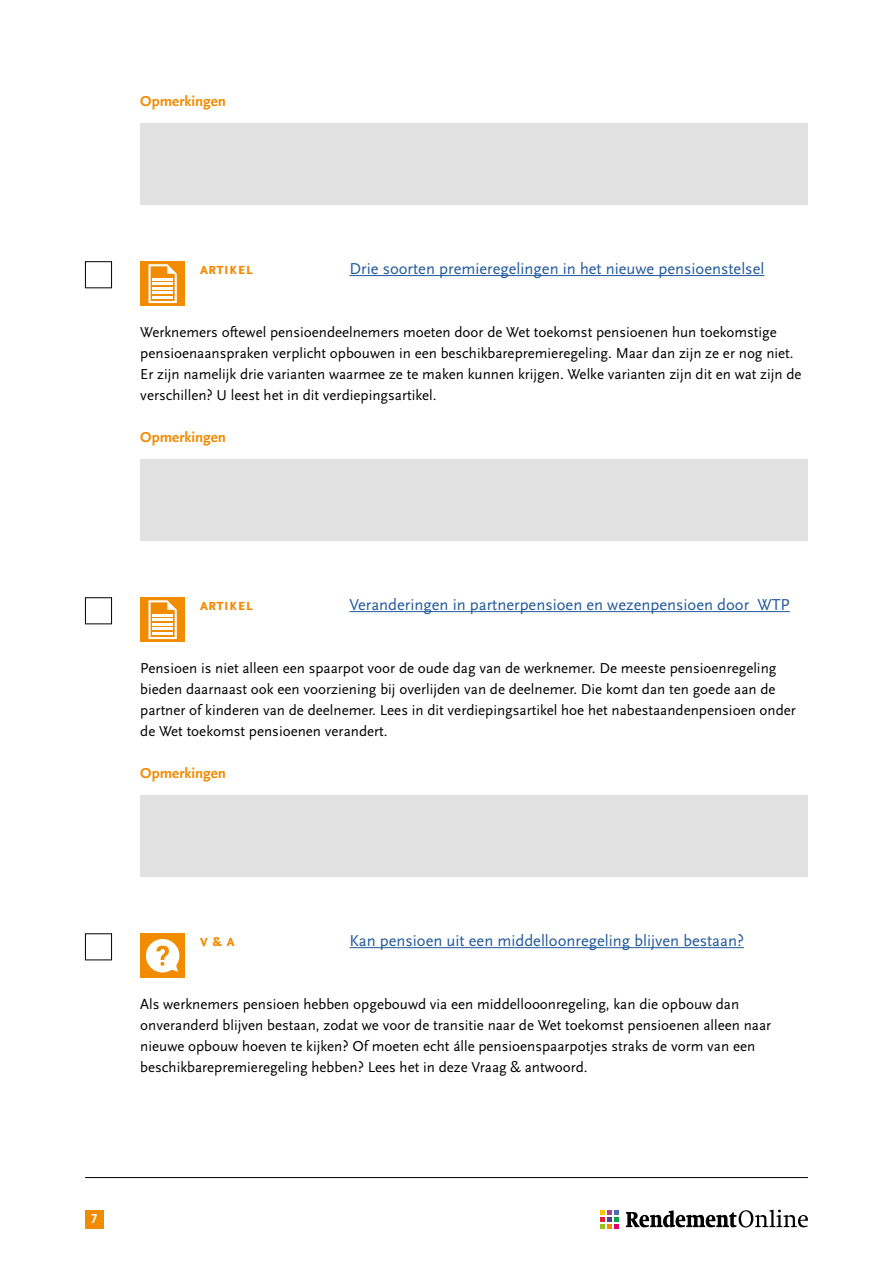
<style>
.page{position:relative;width:893px;height:1263px;background:#fff}
.page>*{position:absolute;margin:0;border:0;box-sizing:border-box;transform-origin:0 0}
.t1{font:16.5px "Scala Sans OT";color:#22599b}
.t2{font:700 16.5px "Scala Sans OT";color:#f18b00}
.t3{font:15px/21px "Scala Sans OT";color:#000}
.t4{font:700 15px "Scala Sans OT";color:#f18b00}
.t5{font:700 13.5px "Scala Sans OT";color:#fff}
</style>
<div class="page">
<hr style="left:85px;top:1177px;width:723px;height:1px;background:#000">
<div style="left:85px;top:1210px;width:18px;height:18px;background:#f18b00"></div>
<svg style="left:626px;top:1209px;width:182px;height:18px"></svg>
<svg style="left:601px;top:1210px;width:18px;height:19px"></svg>
<hr style="left:349px;top:275px;width:415px;height:1px;background:#22599b">
<hr style="left:349px;top:611px;width:441px;height:1px;background:#22599b">
<hr style="left:349px;top:947px;width:395px;height:1px;background:#22599b">
<div style="left:140px;top:123px;width:668px;height:81px;background:#e1e1e1"></div>
<div style="left:140px;top:459px;width:668px;height:81px;background:#e1e1e1"></div>
<div style="left:140px;top:795px;width:668px;height:81px;background:#e1e1e1"></div>
<div style="left:85px;top:261px;width:27px;height:27px;border:1px solid #000"></div>
<div style="left:140px;top:261px;width:45px;height:45px;background:#f18b00"></div>
<svg style="left:148px;top:264px;width:29px;height:39px"></svg>
<hr style="left:153px;top:292px;width:20px;height:2px;background:#fff">
<hr style="left:153px;top:283px;width:20px;height:2px;background:#fff">
<hr style="left:153px;top:287px;width:20px;height:2px;background:#fff">
<hr style="left:153px;top:278px;width:20px;height:2px;background:#fff">
<hr style="left:153px;top:296px;width:20px;height:3px;background:#fff">
<div style="left:85px;top:597px;width:27px;height:27px;border:1px solid #000"></div>
<div style="left:140px;top:597px;width:45px;height:45px;background:#f18b00"></div>
<svg style="left:148px;top:600px;width:29px;height:39px"></svg>
<hr style="left:153px;top:628px;width:20px;height:2px;background:#fff">
<hr style="left:153px;top:619px;width:20px;height:2px;background:#fff">
<hr style="left:153px;top:623px;width:20px;height:2px;background:#fff">
<hr style="left:153px;top:614px;width:20px;height:2px;background:#fff">
<hr style="left:153px;top:632px;width:20px;height:3px;background:#fff">
<div style="left:85px;top:933px;width:27px;height:27px;border:1px solid #000"></div>
<div style="left:140px;top:933px;width:45px;height:45px;background:#f18b00"></div>
<svg style="left:146px;top:939px;width:33px;height:33px"></svg>
<p class="t4" style="left:140px;top:93px;width:87px">Opmerkingen</p>
<p class="t2" style="left:200px;top:259px;width:55px">ARTIKEL</p>
<p class="t1" style="left:349px;top:260px;width:416px">Drie soorten premieregelingen in het nieuwe pensioenstelsel</p>
<p class="t3" style="left:140px;top:322px;width:663px">Werknemers oftewel pensioendeelnemers moeten door de Wet toekomst pensioenen hun toekomstige pensioenaanspraken verplicht opbouwen in een beschikbarepremieregeling. Maar dan zijn ze er nog niet.<br>Er zijn namelijk drie varianten waarmee ze te maken kunnen krijgen. Welke varianten zijn dit en wat zijn de verschillen? U leest het in dit verdiepingsartikel.</p>
<p class="t4" style="left:140px;top:429px;width:87px">Opmerkingen</p>
<p class="t2" style="left:200px;top:595px;width:55px">ARTIKEL</p>
<p class="t1" style="left:349px;top:596px;width:442px">Veranderingen in partnerpensioen en wezenpensioen door WTP</p>
<p class="t3" style="left:140px;top:658px;width:657px">Pensioen is niet alleen een spaarpot voor de oude dag van de werknemer. De meeste pensioenregeling bieden daarnaast ook een voorziening bij overlijden van de deelnemer. Die komt dan ten goede aan de partner of kinderen van de deelnemer. Lees in dit verdiepingsartikel hoe het nabestaandenpensioen onder de Wet toekomst pensioenen verandert.</p>
<p class="t4" style="left:140px;top:765px;width:87px">Opmerkingen</p>
<p class="t2" style="left:200px;top:931px;width:37px">V &amp; A</p>
<p class="t1" style="left:349px;top:932px;width:396px">Kan pensioen uit een middelloonregeling blijven bestaan?</p>
<p class="t3" style="left:140px;top:994px;width:632px">Als werknemers pensioen hebben opgebouwd via een middellooonregeling, kan die opbouw dan onveranderd blijven bestaan, zodat we voor de transitie naar de Wet toekomst pensioenen alleen naar nieuwe opbouw hoeven te kijken? Of moeten echt álle pensioenspaarpotjes straks de vorm van een beschikbarepremieregeling hebben? Lees het in deze Vraag &amp; antwoord.</p>
<p class="t5" style="left:91px;top:1211px;width:7px">7</p>
</div>
